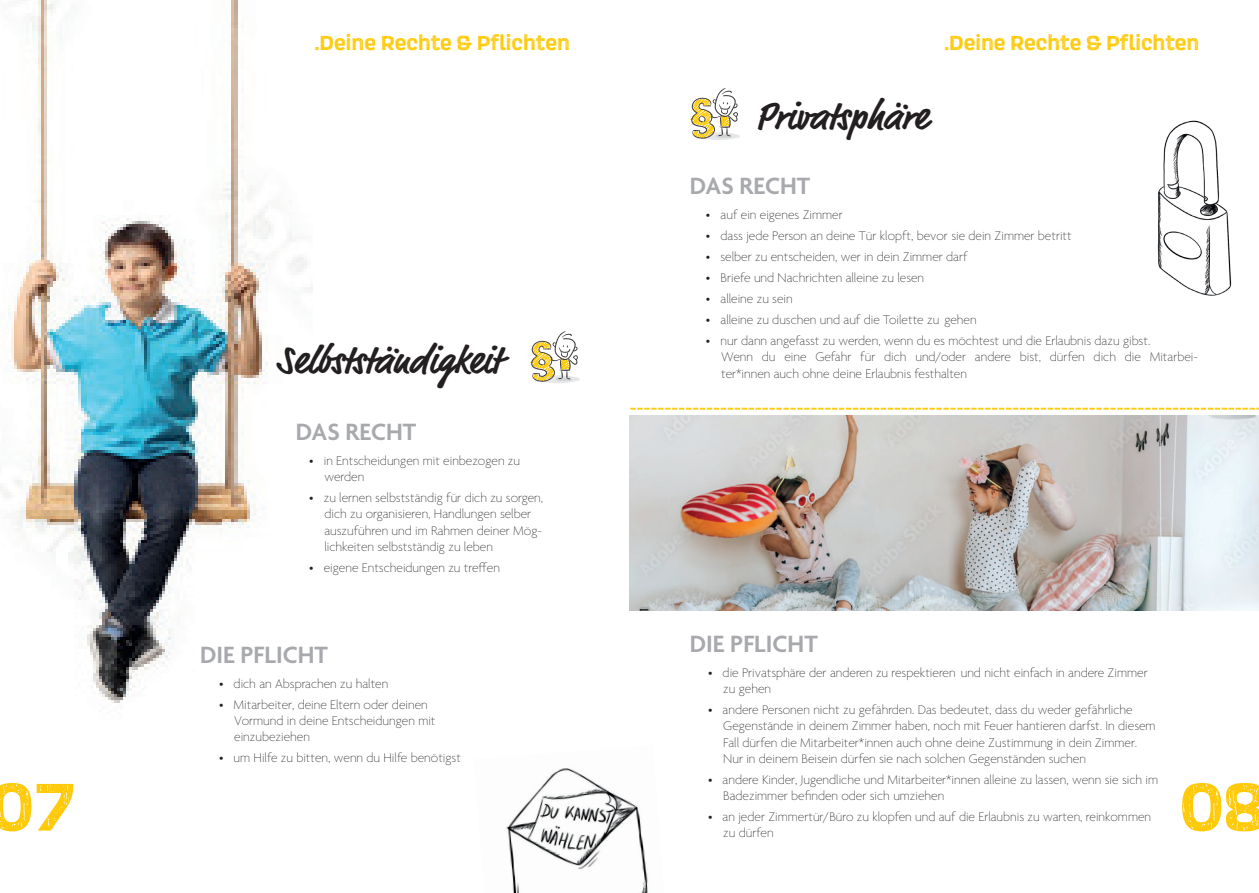
<style>
.page{position:relative;width:1259px;height:893px;background:#fff}
.page>*{position:absolute;margin:0;border:0;box-sizing:border-box;transform-origin:0 0}
.t1{font:700 69.6px "Scarlet Wood";color:#feca0a}
.t2{font:700 39px "Market Pro";color:#231f20}
.t3{font:600 25.5px "Agenda";color:#a8a9ad}
.t4{font:700 21px "Scarlet Wood";color:#feca0a}
.t5{font:100 13.5px/16.2px "Agenda";color:#231f20}
</style>
<div class="page">
<img style="left:629px;top:416px;width:630px;height:195px">
<img style="left:0;top:0;width:312px;height:703px">
<svg style="left:530px;top:331px;width:50px;height:52px"></svg>
<svg style="left:690px;top:88px;width:50px;height:52px"></svg>
<svg style="left:630px;top:408px;width:629px;height:2px"></svg>
<img style="left:1157px;top:120px;width:75px;height:176px">
<img style="left:506px;top:768px;width:142px;height:125px">
<h3 class="t4" style="left:314px;top:29px;width:257px">.Deine Rechte &amp; Pflichten</h3>
<h3 class="t4" style="left:944px;top:29px;width:257px">.Deine Rechte &amp; Pflichten</h3>
<h2 class="t2" style="left:755px;top:90px;width:174px">Privatsphäre</h2>
<h2 class="t2" style="left:276px;top:333px;width:227px">Selbstständigkeit</h2>
<h3 class="t3" style="left:296px;top:418px;width:122px">DAS RECHT</h3>
<p class="t5" style="left:324px;top:453px;width:197px;text-indent:-15px">• in Entscheidungen mit einbezogen zu werden</p>
<p class="t5" style="left:324px;top:491px;width:220px;text-indent:-15px">• zu lernen selbstständig für dich zu sorgen, dich zu organisieren, Handlungen selber auszuführen und im Rahmen deiner Mög&shy;lichkeiten selbstständig zu leben</p>
<p class="t5" style="left:309px;top:560px;width:192px">• eigene Entscheidungen zu treffen</p>
<h3 class="t3" style="left:200px;top:641px;width:129px">DIE PFLICHT</h3>
<h3 class="t3" style="left:690px;top:172px;width:122px">DAS RECHT</h3>
<p class="t5" style="left:706px;top:208px;width:138px">• auf ein eigenes Zimmer</p>
<p class="t5" style="left:706px;top:229px;width:367px">• dass jede Person an deine Tür klopft, bevor sie dein Zimmer betritt</p>
<p class="t5" style="left:706px;top:250px;width:263px">• selber zu entscheiden, wer in dein Zimmer darf</p>
<p class="t5" style="left:706px;top:271px;width:220px">• Briefe und Nachrichten alleine zu lesen</p>
<p class="t5" style="left:706px;top:292px;width:88px">• alleine zu sein</p>
<p class="t5" style="left:706px;top:313px;width:272px">• alleine zu duschen und auf die Toilette zu gehen</p>
<p class="t5" style="left:721px;top:334px;width:478px;text-indent:-15px">• nur dann angefasst zu werden, wenn du es möchtest und die Erlaubnis dazu gibst.<br>Wenn du eine Gefahr für dich und/oder andere bist, dürfen dich die Mitarbei&shy;ter*innen auch ohne deine Erlaubnis festhalten</p>
<h3 class="t3" style="left:690px;top:630px;width:129px">DIE PFLICHT</h3>
<p class="t5" style="left:723px;top:665px;width:426px;text-indent:-15px">• die Privatsphäre der anderen zu respektieren und nicht einfach in andere Zimmer zu gehen</p>
<p class="t5" style="left:723px;top:703px;width:434px;text-indent:-15px">• andere Personen nicht zu gefährden. Das bedeutet, dass du weder gefährliche Gegenstände in deinem Zimmer haben, noch mit Feuer hantieren darfst. In diesem Fall dürfen die Mitarbeiter*innen auch ohne deine Zustimmung in dein Zimmer.<br>Nur in deinem Beisein dürfen sie nach solchen Gegenständen suchen</p>
<p class="t5" style="left:723px;top:772px;width:436px;text-indent:-15px">• andere Kinder, Jugendliche und Mitarbeiter*innen alleine zu lassen, wenn sie sich im<br>Badezimmer befinden oder sich umziehen</p>
<p class="t5" style="left:723px;top:809px;width:429px;text-indent:-15px">• an jeder Zimmertür/Büro zu klopfen und auf die Erlaubnis zu warten, reinkommen zu dürfen</p>
<p class="t5" style="left:219px;top:676px;width:171px">• dich an Absprachen zu halten</p>
<p class="t5" style="left:234px;top:697px;width:203px;text-indent:-15px">• Mitarbeiter, deine Eltern oder deinen<br>Vormund in deine Entscheidungen mit einzubeziehen</p>
<p class="t5" style="left:219px;top:751px;width:243px">• um Hilfe zu bitten, wenn du Hilfe benötigst</p>
<h1 class="t1" style="left:-10px;top:759px;width:87px">07</h1>
<h1 class="t1" style="left:1180px;top:759px;width:87px">08</h1>
</div>
